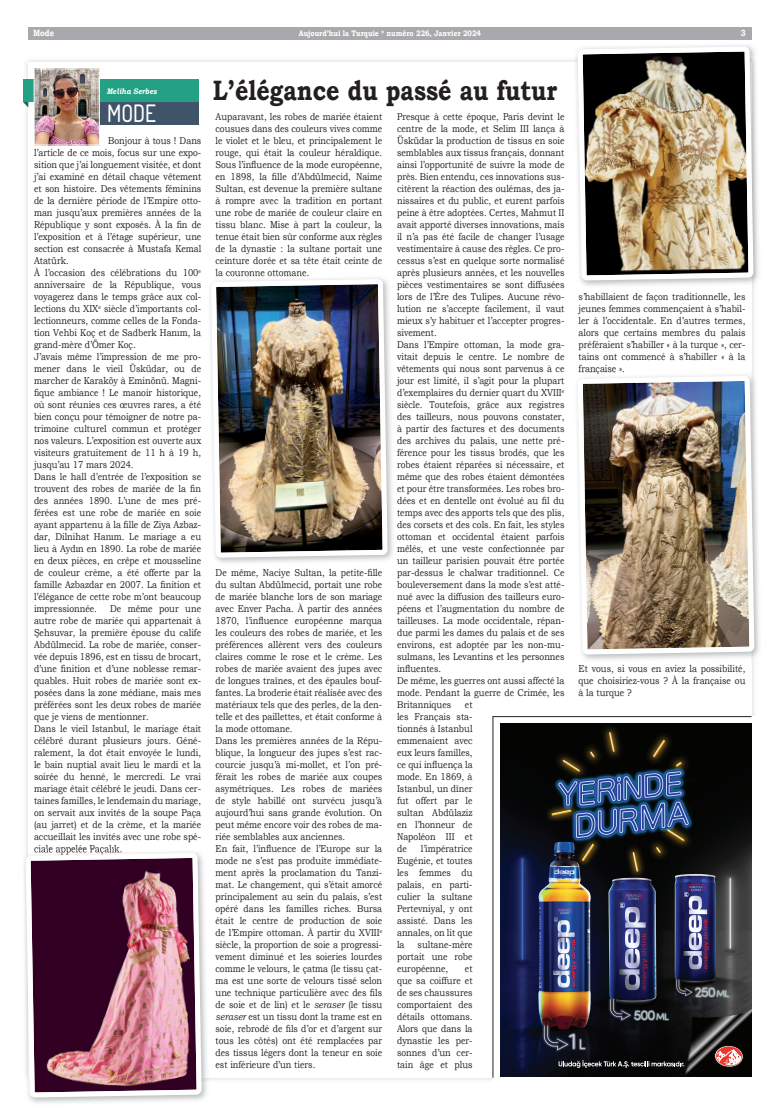
<style>
.page{position:relative;width:780px;height:1106px;background:#fff}
.page>*{position:absolute;margin:0;border:0;box-sizing:border-box;transform-origin:0 0}
.t1{font:700 28px "Bookman Old Style";color:#231f20;scale:.83 1}
.t2{font:500 24px "Dosis";color:#fff;scale:.88 1}
.t3{font:10px/12px "Bookman Old Style";color:#231f20;text-align:justify;scale:.85 1}
.t4{font:700 9px "Bookman Old Style";color:#fff;scale:.85 1}
.t5{font:700 8px "Bookman Old Style";color:#fff;scale:.85 1}
.t6{font:italic 700 8px "Bookman Old Style";color:#fff;scale:.85 1}
.s1{font-style:italic}
</style>
<div class="page">
<div style="left:28px;top:27px;width:723px;height:13px;background:#a8a9ad"></div>
<svg style="left:23px;top:102px;width:5px;height:5px"></svg>
<div style="left:23px;top:79px;width:175px;height:23px;background:#24a084"></div>
<div style="left:91px;top:102px;width:107px;height:22px;background:#405469"></div>
<img style="left:36px;top:71px;width:62px;height:72px">
<div style="left:34px;top:69px;width:66px;height:76px;border:1px solid #fff"></div>
<img style="left:575px;top:47px;width:181px;height:233px">
<img style="left:339px;top:278px;width:54px;height:279px">
<img style="left:216px;top:276px;width:92px;height:1px">
<img style="left:209px;top:279px;width:181px;height:803px">
<img style="left:597px;top:372px;width:163px;height:283px">
<img style="left:579px;top:372px;width:45px;height:2px">
<img style="left:577px;top:376px;width:179px;height:340px">
<img style="left:29px;top:1083px;width:178px;height:20px">
<img style="left:121px;top:851px;width:86px;height:226px">
<img style="left:34px;top:849px;width:87px;height:4px">
<img style="left:24px;top:853px;width:180px;height:244px">
<svg style="left:492px;top:716px;width:288px;height:370px"></svg>
<hr style="left:492px;top:716px;width:259px;height:1px;background:#231f20">
<hr style="left:492px;top:716px;width:1px;height:361px;background:#231f20">
<img style="left:501px;top:723px;width:250px;height:353px">
<svg style="left:558px;top:1059px;width:126px;height:8px"></svg>
<svg style="left:714px;top:1045px;width:29px;height:22px"></svg>
<p class="t4" style="left:33px;top:26px;width:27px">Mode</p>
<p class="t5" style="left:299px;top:27px;width:216px">Aujourd’hui la Turquie * numéro 226, Janvier 2024</p>
<p class="t4" style="left:740px;top:26px;width:7px">3</p>
<p class="t6" style="left:107px;top:85px;width:60px">Meliha Serbes</p>
<h2 class="t2" style="left:107px;top:97px;width:57px">MODE</h2>
<p class="t3" style="left:34px;top:135px;width:198px;text-align:left;text-indent:74px">Bonjour à tous ! Dans l’article de ce mois, focus sur une expo&shy;sition que j’ai longuement visitée, et dont j’ai examiné en détail chaque vêtement et son histoire. Des vêtements féminins de la dernière période de l’Empire otto&shy;man jusqu’aux premières années de la République y sont exposés. À la fin de l’exposition et à l’étage supérieur, une section est consacrée à Mustafa Kemal Atatürk.<br>À l’occasion des célébrations du 100<sup>e </sup>anniversaire de la République, vous voyagerez dans le temps grâce aux col&shy;lections du XIX<sup>e</sup> siècle d’importants col&shy;lectionneurs, comme celles de la Fonda&shy;tion Vehbi Koç et de Sadberk Hanım, la grand-mère d’Ömer Koç.<br>J’avais même l’impression de me pro&shy;mener dans le vieil Üsküdar, ou de marcher de Karaköy à Eminönü. Magni&shy;fique ambiance ! Le manoir historique, où sont réunies ces œuvres rares, a été bien conçu pour témoigner de notre pa&shy;trimoine culturel commun et protéger nos valeurs. L’exposition est ouverte aux visiteurs gratuitement de 11 h à 19 h, jusqu’au 17 mars 2024.<br>Dans le hall d’entrée de l’exposition se trouvent des robes de mariée de la fin des années 1890. L’une de mes pré&shy;férées est une robe de mariée en soie ayant appartenu à la fille de Ziya Azbaz&shy;dar, Dilnihat Hanım. Le mariage a eu lieu à Aydın en 1890. La robe de mariée en deux pièces, en crêpe et mousseline de couleur crème, a été offerte par la famille Azbazdar en 2007. La finition et l’élégance de cette robe m’ont beaucoup impressionnée.</p>
<p class="t3" style="left:34px;top:603px;width:198px;text-align:left;text-indent:76px">De même pour une autre robe de mariée qui appartenait à Şehsuvar, la première épouse du calife Abdülmecid. La robe de mariée, conser&shy;vée depuis 1896, est en tissu de brocart, d’une finition et d’une noblesse remar&shy;quables. Huit robes de mariée sont ex&shy;posées dans la zone médiane, mais mes préférées sont les deux robes de mariée que je viens de mentionner.<br>Dans le vieil Istanbul, le mariage était célébré durant plusieurs jours. Géné&shy;ralement, la dot était envoyée le lundi, le bain nuptial avait lieu le mardi et la soirée du henné, le mercredi. Le vrai mariage était célébré le jeudi. Dans cer&shy;taines familles, le lendemain du mariage, on servait aux invités de la soupe Paça (au jarret) et de la crème, et la mariée accueillait les invités avec une robe spé&shy;ciale appelée Paçalık.</p>
<h1 class="t1" style="left:213px;top:70px;width:416px">L’élégance du passé au futur</h1>
<p class="t3" style="left:215px;top:111px;width:197px">Auparavant, les robes de mariée étaient cousues dans des couleurs vives comme le violet et le bleu, et principalement le rouge, qui était la couleur héraldique.<br>Sous l’influence de la mode européenne, en 1898, la fille d’Abdülmecid, Naime Sultan, est devenue la première sultane à rompre avec la tradition en portant une robe de mariée de couleur claire en tissu blanc. Mise à part la couleur, la tenue était bien sûr conforme aux règles de la dynastie : la sultane portait une ceinture dorée et sa tête était ceinte de la couronne ottomane.</p>
<p class="t3" style="left:215px;top:567px;width:197px;text-align:left">De même, Naciye Sultan, la petite-fille du sultan Abdülmecid, portait une robe de mariée blanche lors de son mariage avec Enver Pacha. À partir des années 1870, l’influence européenne marqua les couleurs des robes de mariée, et les préférences allèrent vers des couleurs claires comme le rose et le crème. Les robes de mariée avaient des jupes avec de longues traînes, et des épaules bouf&shy;fantes. La broderie était réalisée avec des matériaux tels que des perles, de la den&shy;telle et des paillettes, et était conforme à la mode ottomane.<br>Dans les premières années de la Répu&shy;blique, la longueur des jupes s’est rac&shy;courcie jusqu’à mi-mollet, et l’on pré&shy;férait les robes de mariée aux coupes asymétriques. Les robes de mariées de style habillé ont survécu jusqu’à aujourd’hui sans grande évolution. On peut même encore voir des robes de ma&shy;riée semblables aux anciennes.<br>En fait, l’influence de l’Europe sur la mode ne s’est pas produite immédiate&shy;ment après la proclamation du Tanzi&shy;mat. Le changement, qui s’était amorcé principalement au sein du palais, s’est opéré dans les familles riches. Bursa était le centre de production de soie de l’Empire ottoman. À partir du XVIII<sup>e </sup>siècle, la proportion de soie a progressi&shy;vement diminué et les soieries lourdes comme le velours, le çatma (le tissu çat&shy;ma est une sorte de velours tissé selon une technique particulière avec des fils de soie et de lin) et le <span class="s1">seraser</span> (le tissu <span class="s1">seraser</span> est un tissu dont la trame est en soie, rebrodé de fils d’or et d’argent sur tous les côtés) ont été remplacées par des tissus légers dont la teneur en soie est inférieure d’un tiers.</p>
<p class="t3" style="left:397px;top:111px;width:198px;text-align:left">Presque à cette époque, Paris devint le centre de la mode, et Selim III lança à Üsküdar la production de tissus en soie semblables aux tissus français, donnant ainsi l’opportunité de suivre la mode de près. Bien entendu, ces innovations sus&shy;citèrent la réaction des oulémas, des ja&shy;nissaires et du public, et eurent parfois peine à être adoptées. Certes, Mahmut II avait apporté diverses innovations, mais il n’a pas été facile de changer l’usage vestimentaire à cause des règles. Ce pro&shy;cessus s’est en quelque sorte normalisé après plusieurs années, et les nouvelles pièces vestimentaires se sont diffusées lors de l’Ère des Tulipes. Aucune révo&shy;lution ne s’accepte facilement, il vaut mieux s’y habituer et l’accepter progres&shy;sivement.<br>Dans l’Empire ottoman, la mode gra&shy;vitait depuis le centre. Le nombre de vêtements qui nous sont parvenus à ce jour est limité, il s’agit pour la plupart d’exemplaires du dernier quart du XVIII<sup>e </sup>siècle. Toutefois, grâce aux registres des tailleurs, nous pouvons constater, à partir des factures et des documents des archives du palais, une nette pré&shy;férence pour les tissus brodés, que les robes étaient réparées si nécessaire, et même que des robes étaient démontées et pour être transformées. Les robes bro&shy;dées et en dentelle ont évolué au fil du temps avec des apports tels que des plis, des corsets et des cols. En fait, les styles ottoman et occidental étaient parfois mêlés, et une veste confectionnée par un tailleur parisien pouvait être portée par-dessus le chalwar traditionnel. Ce bouleversement dans la mode s’est atté&shy;nué avec la diffusion des tailleurs euro&shy;péens et l’augmentation du nombre de tailleuses. La mode occidentale, répan&shy;due parmi les dames du palais et de ses environs, est adoptée par les non-mu&shy;sulmans, les Levantins et les personnes influentes.<br>De même, les guerres ont aussi affecté la mode. Pendant la guerre de Crimée, les Britanniques</p>
<p class="t3" style="left:397px;top:699px;width:90px;text-indent:68px">et les Français sta&shy;tionnés à Istanbul emmenaient avec eux leurs familles, ce qui influença la mode. En 1869, à Istanbul, un dîner fut offert par le sultan Abdülaziz en l’honneur de Napoléon III et de</p>
<p class="t3" style="left:397px;top:843px;width:90px;text-indent:24px">l’impératrice Eugénie, et toutes les femmes du palais, en parti&shy;culier la sultane Pertevniyal, y ont assisté. Dans les annales, on lit que la</p>
<p class="t3" style="left:397px;top:939px;width:90px;text-indent:21px">sultane-mère portait une robe européenne,</p>
<p class="t3" style="left:397px;top:963px;width:90px;text-indent:68px">et que sa coiffure et de ses chaussures comportaient des détails ottomans.<br>Alors que dans la dynastie les per&shy;sonnes d’un cer&shy;tain âge et plus</p>
<p class="t3" style="left:578px;top:291px;width:198px">s’habillaient de façon traditionnelle, les jeunes femmes commençaient à s’habil&shy;ler à l’occidentale. En d’autres termes, alors que certains membres du palais préféraient s’habiller « à la turque », cer&shy;tains ont commencé à s’habiller « à la française ».</p>
<p class="t3" style="left:578px;top:663px;width:198px">Et vous, si vous en aviez la possibilité, que choisiriez-vous ? À la française ou à la turque ?</p>
</div>
